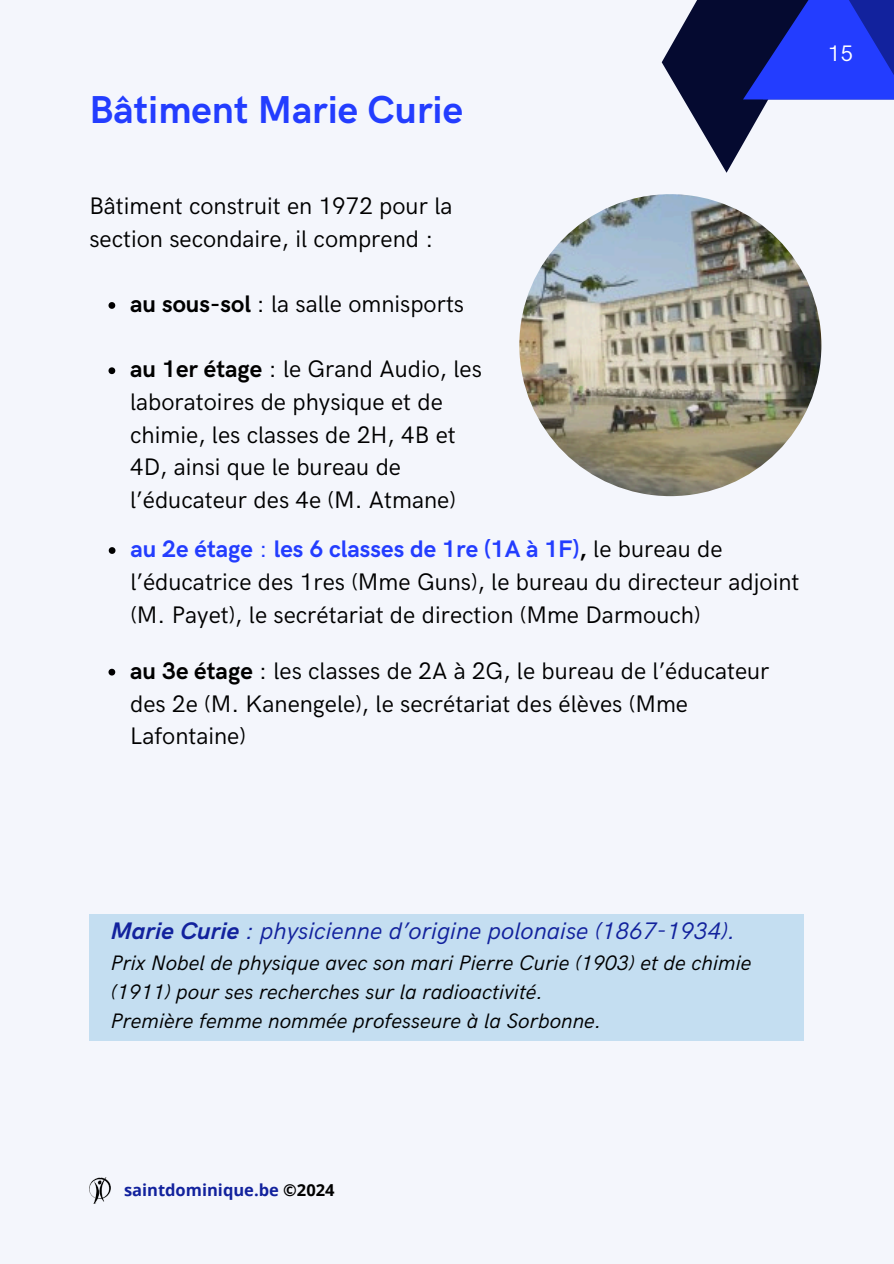
<style>
.page{position:relative;width:894px;height:1264px;background:#fff}
.page>*{position:absolute;margin:0;border:0;box-sizing:border-box;transform-origin:0 0}
.t1{font:700 39px "HK Grotesk";color:#233dff}
.t2{font:24px/32.7px "HK Grotesk";color:#000}
.t3{font:italic 24px "HK Grotesk";color:#12229d}
.t4{font:22.5px "HK Grotesk";color:#fff}
.t5{font:italic 21px/29.2px "HK Grotesk";color:#000}
.t6{font:700 16.5px "Open Sans";color:#12229d}
.s1{font-weight:700}
.s2{font-weight:700;color:#233dff}
.s3{color:#233dff}
.s4{color:#000}
</style>
<div class="page">
<div style="left:0;top:0;width:893px;height:1263px;background:#f4f6fc"></div>
<svg style="left:108px;top:302px;width:7px;height:7px"></svg>
<svg style="left:108px;top:367px;width:7px;height:7px"></svg>
<div style="left:90px;top:914px;width:714px;height:127px;background:#c4def1"></div>
<svg style="left:661px;top:0;width:232px;height:173px"></svg>
<img style="left:519px;top:194px;width:302px;height:302px;border-radius:50%">
<svg style="left:108px;top:668px;width:7px;height:7px"></svg>
<svg style="left:109px;top:547px;width:6px;height:7px"></svg>
<img style="left:89px;top:1177px;width:22px;height:26px">
<h2 class="t1" style="left:89px;top:88px;width:375px">Bâtiment Marie Curie</h2>
<h1 class="t2" style="left:89px;top:191px;width:364px">Bâtiment construit en 1972 pour la section secondaire, il comprend :</h1>
<p class="t2" style="left:130px;top:288px;width:335px"><span class="s1">au sous-sol</span> : la salle omnisports</p>
<p class="t2" style="left:130px;top:354px;width:353px"><span class="s1">au 1er étage</span> : le Grand Audio, les laboratoires de physique et de chimie, les classes de 2H, 4B et<br>4D, ainsi que le bureau de l’éducateur des 4e (M. Atmane)</p>
<p class="t2" style="left:130px;top:533px;width:670px"><span class="s2">au 2e étage</span> <span class="s3">:</span> <span class="s2">les 6 classes de 1re (1A à 1F)</span><span class="s1">,</span> le bureau de l’éducatrice des 1res (Mme Guns), le bureau du directeur adjoint (M. Payet), le secrétariat de direction (Mme Darmouch)</p>
<p class="t2" style="left:130px;top:655px;width:640px"><span class="s1">au 3e étage</span> : les classes de 2A à 2G, le bureau de l’éducateur des 2e (M. Kanengele), le secrétariat des élèves (Mme<br>Lafontaine)</p>
<p class="t4" style="left:827px;top:41px;width:27px">15</p>
<p class="t3" style="left:111px;top:917px;width:626px"><span class="s1">Marie Curie</span> : physicienne d’origine polonaise (1867-1934).</p>
<p class="t5" style="left:111px;top:948px;width:642px">Prix Nobel de physique avec son mari Pierre Curie (1903) et de chimie (1911) pour ses recherches sur la radioactivité.<br>Première femme nommée professeure à la Sorbonne.</p>
<p class="t6" style="left:124px;top:1178px;width:212px">saintdominique.be <span class="s4">©2024</span></p>
</div>
